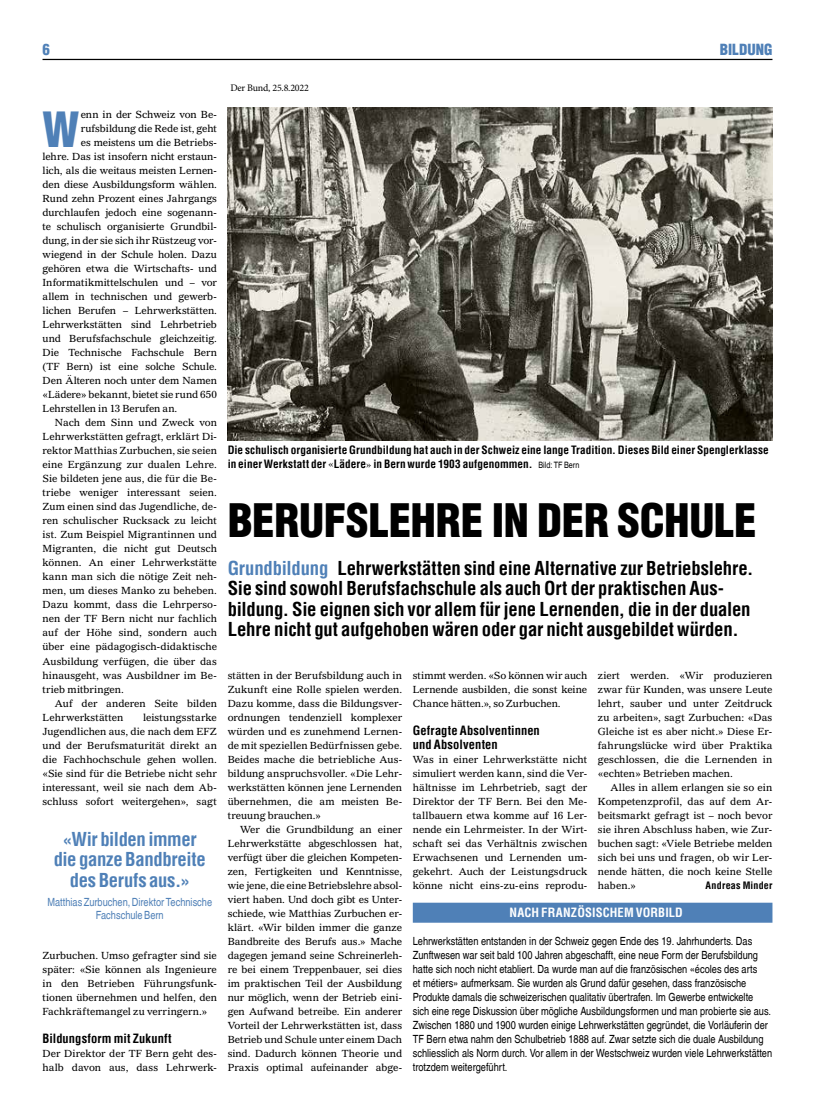
<style>
.page{position:relative;width:815px;height:1117px;background:#fff}
.page>*{position:absolute;margin:0;border:0;box-sizing:border-box;transform-origin:0 0}
.t1{font:900 condensed 47.38px "Helvetica Com";color:#4f80b7}
.t2{font:900 condensed 45px "Helvetica Com";letter-spacing:-.005em;color:#000}
.t3{font:700 condensed 18.75px/20.2px "Helvetica Com";letter-spacing:-.01em;color:#000}
.t4{font:700 condensed 18.75px/20.2px "Helvetica Com";letter-spacing:-.02em;color:#4f80b7;text-align:center}
.t5{font:900 condensed 15px "Helvetica Com";color:#4f80b7}
.t6{font:700 condensed 12.5px/14px "Helvetica Com";letter-spacing:.01em;color:#000}
.t7{font:700 condensed 12.5px "Helvetica Com";letter-spacing:.01em;color:#fff}
.t8{font:condensed 11.25px/14px "Helvetica Com";color:#000}
.t9{font:700 condensed 11.25px/14px "Helvetica Com";letter-spacing:.005em;color:#000}
.t10{font:condensed 11.25px/12.5px "Helvetica Com";color:#4f80b7;text-align:center}
.t11{font:10px/14px "Gazette LT Std";letter-spacing:-.005em;color:#000;text-align:justify}
.t12{font:10px "Minion Pro";letter-spacing:-.02em;color:#000}
.t13{font:700 condensed 10px "Helvetica Com";letter-spacing:.02em;color:#000}
.s1{font-family:"Kepler Std";font-weight:300;font-stretch:normal}
.s2{font-weight:400;font-size:8.75px}
.s3{color:#4f80b7}
</style>
<div class="page">
<hr style="left:43px;top:59px;width:729px;height:1px;background:#000">
<img style="left:228px;top:107px;width:544px;height:333px">
<div style="left:413px;top:902px;width:359px;height:20px;background:#4f80b7"></div>
<h3 class="t5" style="left:43px;top:40px;width:9px">6</h3>
<h3 class="t5" style="left:720px;top:40px;width:54px">BILDUNG</h3>
<h1 class="t1" style="left:43px;top:100px;width:38px">W</h1>
<p class="t11" style="left:81px;top:107px;width:138px">enn in der Schweiz von Be-</p>
<p class="t11" style="left:81px;top:121px;width:138px">rufsbildung die Rede ist, geht</p>
<p class="t11" style="left:81px;top:135px;width:138px">es meistens um die Betriebs-</p>
<p class="t11" style="left:43px;top:149px;width:176px">lehre. Das ist insofern nicht erstaun-</p>
<p class="t11" style="left:43px;top:163px;width:176px">lich, als die weitaus meisten Lernen-</p>
<p class="t11" style="left:43px;top:177px;width:176px">den diese Ausbildungsform wählen.</p>
<p class="t11" style="left:43px;top:191px;width:176px">Rund zehn Prozent eines Jahrgangs</p>
<p class="t11" style="left:43px;top:205px;width:176px">durchlaufen jedoch eine sogenann-</p>
<p class="t11" style="left:43px;top:219px;width:176px">te schulisch organisierte Grundbil-</p>
<p class="t11" style="left:43px;top:233px;width:176px">dung, in der sie sich ihr Rüstzeug vor-</p>
<p class="t11" style="left:43px;top:247px;width:176px">wiegend in der Schule holen. Dazu</p>
<p class="t11" style="left:43px;top:261px;width:176px">gehören etwa die Wirtschafts- und</p>
<p class="t11" style="left:43px;top:275px;width:176px">Informatikmittelschulen und – vor</p>
<p class="t11" style="left:43px;top:289px;width:176px">allem in technischen und gewerb-</p>
<p class="t11" style="left:43px;top:303px;width:176px">lichen Berufen – Lehrwerkstätten.</p>
<p class="t11" style="left:43px;top:317px;width:176px">Lehrwerkstätten sind Lehrbetrieb</p>
<p class="t11" style="left:43px;top:331px;width:176px">und Berufsfachschule gleichzeitig.</p>
<p class="t11" style="left:43px;top:345px;width:176px">Die Technische Fachschule Bern</p>
<p class="t11" style="left:43px;top:359px;width:176px">(TF Bern) ist eine solche Schule.</p>
<p class="t11" style="left:43px;top:373px;width:176px">Den Älteren noch unter dem Namen</p>
<p class="t11" style="left:43px;top:387px;width:176px">«Lädere» bekannt, bietet sie rund 650</p>
<p class="t11" style="left:43px;top:401px;width:136px">Lehrstellen in 13 Berufen an.</p>
<p class="t11" style="left:55px;top:415px;width:164px">Nach dem Sinn und Zweck von</p>
<p class="t11" style="left:43px;top:429px;width:176px">Lehrwerkstätten gefragt, erklärt Di-</p>
<p class="t11" style="left:43px;top:443px;width:176px">rektor Matthias Zurbuchen, sie seien</p>
<p class="t11" style="left:43px;top:457px;width:176px">eine Ergänzung zur dualen Lehre.</p>
<p class="t11" style="left:43px;top:471px;width:176px">Sie bildeten jene aus, die für die Be-</p>
<p class="t11" style="left:43px;top:485px;width:176px">triebe weniger interessant seien.</p>
<p class="t11" style="left:43px;top:499px;width:176px">Zum einen sind das Jugendliche, de-</p>
<p class="t11" style="left:43px;top:513px;width:176px">ren schulischer Rucksack zu leicht</p>
<p class="t11" style="left:43px;top:527px;width:176px">ist. Zum Beispiel Migrantinnen und</p>
<p class="t11" style="left:43px;top:541px;width:176px">Migranten, die nicht gut Deutsch</p>
<p class="t11" style="left:43px;top:555px;width:176px">können. An einer Lehrwerkstätte</p>
<p class="t11" style="left:43px;top:569px;width:176px">kann man sich die nötige Zeit neh-</p>
<p class="t11" style="left:43px;top:583px;width:176px">men, um dieses Manko zu beheben.</p>
<p class="t11" style="left:43px;top:597px;width:176px">Dazu kommt, dass die Lehrperso-</p>
<p class="t11" style="left:43px;top:611px;width:176px">nen der TF Bern nicht nur fachlich</p>
<p class="t11" style="left:43px;top:625px;width:176px">auf der Höhe sind, sondern auch</p>
<p class="t11" style="left:43px;top:639px;width:176px">über eine pädagogisch-didaktische</p>
<p class="t11" style="left:43px;top:653px;width:176px">Ausbildung verfügen, die über das</p>
<p class="t11" style="left:43px;top:667px;width:176px">hinausgeht, was Ausbildner im Be-</p>
<p class="t11" style="left:43px;top:681px;width:83px">trieb mitbringen.</p>
<p class="t11" style="left:55px;top:695px;width:164px">Auf der anderen Seite bilden</p>
<p class="t11" style="left:43px;top:709px;width:82px">Lehrwerkstätten</p>
<p class="t11" style="left:43px;top:709px;width:176px;text-indent:101px">leistungsstarke Jugendlichen aus, die nach dem EFZ und der Berufsmaturität direkt an die Fachhochschule gehen wollen. «Sie sind für die Betriebe nicht sehr interessant, weil sie nach dem Ab&shy;schluss sofort weitergehen», sagt</p>
<h3 class="t4" style="left:54px;top:828px;width:154px">«Wir bilden immer die ganze Bandbreite des Berufs aus.»</h3>
<p class="t10" style="left:47px;top:895px;width:166px">Matthias Zurbuchen, Direktor Technische<br>Fachschule Bern</p>
<p class="t11" style="left:43px;top:947px;width:176px">Zurbuchen. Umso gefragter sind sie später: «Sie können als Ingenieure in den Betrieben Führungsfunk&shy;tionen übernehmen und helfen, den Fachkräftemangel zu verringern.»</p>
<p class="t6" style="left:43px;top:1030px;width:131px">Bildungsform mit Zukunft</p>
<p class="t11" style="left:43px;top:1045px;width:176px">Der Direktor der TF Bern geht des&shy;halb davon aus, dass Lehrwerk-</p>
<p class="t12" style="left:230px;top:81px;width:80px">Der Bund, 25.8.2022</p>
<p class="t9" style="left:228px;top:443px;width:543px">Die schulisch organisierte Grundbildung hat auch in der Schweiz eine lange Tradition. Dieses Bild einer Spenglerklasse in einer Werkstatt der <span class="s1">«</span>Lädere<span class="s1">»</span> in Bern wurde 1903 aufgenommen. <span class="s2">Bild: TF Bern</span></p>
<h2 class="t2" style="left:228px;top:492px;width:531px">BERUFSLEHRE IN DER SCHULE</h2>
<p class="t3" style="left:228px;top:557px;width:527px"><span class="s3">Grundbildung</span> Lehrwerkstätten sind eine Alternative zur Betriebslehre.<br>Sie sind sowohl Berufsfachschule als auch Ort der praktischen Aus&shy;bildung. Sie eignen sich vor allem für jene Lernenden, die in der dualen Lehre nicht gut aufgehoben wären oder gar nicht ausgebildet würden.</p>
<p class="t11" style="left:228px;top:667px;width:176px">stätten in der Berufsbildung auch in Zukunft eine Rolle spielen werden.<br>Dazu komme, dass die Bildungsver&shy;ordnungen tendenziell komplexer würden und es zunehmend Lernen&shy;de mit speziellen Bedürfnissen gebe.<br>Beides mache die betriebliche Aus&shy;bildung anspruchsvoller. «Die Lehr&shy;werkstätten können jene Lernenden übernehmen, die am meisten Be&shy;treuung brauchen.»</p>
<p class="t11" style="left:228px;top:821px;width:176px;text-indent:12px">Wer die Grundbildung an einer Lehrwerkstätte abgeschlossen hat, verfügt über die gleichen Kompeten&shy;zen, Fertigkeiten und Kenntnisse, wie jene, die eine Betriebslehre absol&shy;viert haben. Und doch gibt es Unter&shy;schiede, wie Matthias Zurbuchen er&shy;klärt. «Wir bilden immer die ganze Bandbreite des Berufs aus.» Mache dagegen jemand seine Schreinerleh&shy;re bei einem Treppenbauer, sei dies im praktischen Teil der Ausbildung nur möglich, wenn der Betrieb eini&shy;gen Aufwand betreibe. Ein anderer Vorteil der Lehrwerkstätten ist, dass Betrieb und Schule unter einem Dach sind. Dadurch können Theorie und Praxis optimal aufeinander abge-</p>
<p class="t11" style="left:413px;top:667px;width:176px">stimmt werden. «So können wir auch Lernende ausbilden, die sonst keine Chance hätten.», so Zurbuchen.</p>
<p class="t6" style="left:413px;top:722px;width:129px">Gefragte Absolventinnen und Absolventen</p>
<p class="t11" style="left:413px;top:751px;width:176px">Was in einer Lehrwerkstätte nicht simuliert werden kann, sind die Ver&shy;hältnisse im Lehrbetrieb, sagt der Direktor der TF Bern. Bei den Me&shy;tallbauern etwa komme auf 16 Ler&shy;nende ein Lehrmeister. In der Wirt&shy;schaft sei das Verhältnis zwischen Erwachsenen und Lernenden um&shy;gekehrt. Auch der Leistungsdruck könne nicht eins-zu-eins reprodu-</p>
<p class="t11" style="left:598px;top:667px;width:176px">ziert werden. «Wir produzieren zwar für Kunden, was unsere Leute lehrt, sauber und unter Zeitdruck zu arbeiten», sagt Zurbuchen: «Das Gleiche ist es aber nicht.» Diese Er&shy;fahrungslücke wird über Praktika geschlossen, die die Lernenden in «echten» Betrieben machen.</p>
<p class="t11" style="left:598px;top:779px;width:176px;text-indent:12px">Alles in allem erlangen sie so ein Kompetenzprofil, das auf dem Ar&shy;beitsmarkt gefragt ist – noch bevor sie ihren Abschluss haben, wie Zur&shy;buchen sagt: «Viele Betriebe melden sich bei uns und fragen, ob wir Ler&shy;nende hätten, die noch keine Stelle haben.»</p>
<p class="t13" style="left:706px;top:878px;width:68px">Andreas Minder</p>
<p class="t7" style="left:509px;top:904px;width:175px">NACH FRANZÖSISCHEM VORBILD</p>
<p class="t8" style="left:413px;top:933px;width:361px">Lehrwerkstätten entstanden in der Schweiz gegen Ende des 19. Jahrhunderts. Das Zunftwesen war seit bald 100 Jahren abgeschafft, eine neue Form der Berufsbildung hatte sich noch nicht etabliert. Da wurde man auf die französischen «écoles des arts<br>et métiers» aufmerksam. Sie wurden als Grund dafür gesehen, dass französische Produkte damals die schweizerischen qualitativ übertrafen. Im Gewerbe entwickelte sich eine rege Diskussion über mögliche Ausbildungsformen und man probierte sie aus.<br>Zwischen 1880 und 1900 wurden einige Lehrwerkstätten gegründet, die Vorläuferin der TF Bern etwa nahm den Schulbetrieb 1888 auf. Zwar setzte sich die duale Ausbildung schliesslich als Norm durch. Vor allem in der Westschweiz wurden viele Lehrwerkstätten trotzdem weitergeführt.</p>
</div>
